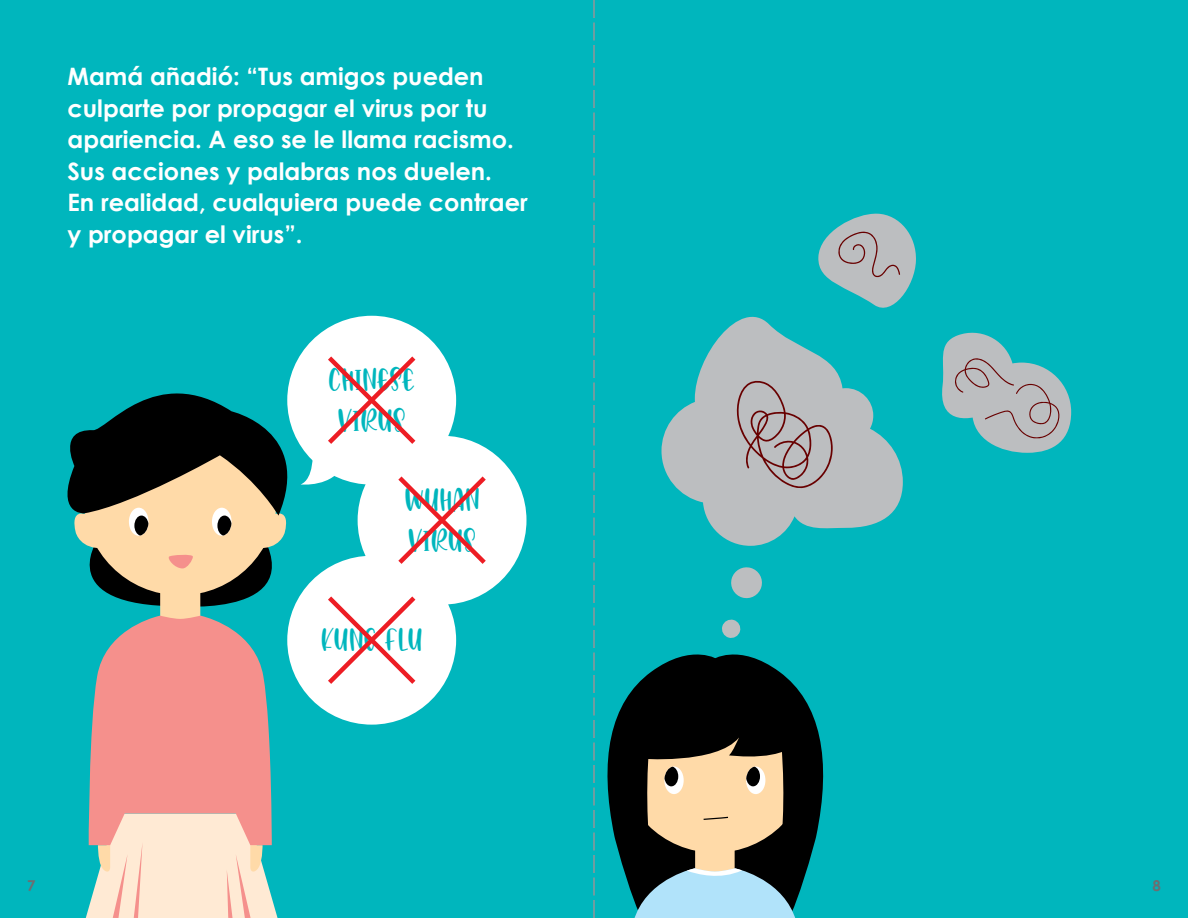
<style>
.page{position:relative;width:1188px;height:918px;background:#00b6bd}
.page>*{position:absolute;margin:0;border:0;box-sizing:border-box;transform-origin:0 0}
.t1{font:33px/40.5px "Avocado Creamy";color:#00b6bd}
.t2{font:700 24px/31.5px "Century Gothic";color:#fff}
.t3{font:700 15px "Century Gothic";color:#6d6e71}
</style>
<div class="page">
<svg style="left:92px;top:578px;width:222px;height:35px"></svg>
<div style="left:84px;top:402px;width:193px;height:193px;background:#ffdaa8;border-radius:50%"></div>
<svg style="left:86px;top:590px;width:192px;height:328px"></svg>
<div style="left:287px;top:316px;width:169px;height:169px;background:#fff;border-radius:50%"></div>
<div style="left:358px;top:436px;width:168px;height:169px;background:#fff;border-radius:50%"></div>
<div style="left:287px;top:556px;width:169px;height:169px;background:#fff;border-radius:50%"></div>
<svg style="left:328px;top:596px;width:88px;height:88px"></svg>
<svg style="left:67px;top:352px;width:424px;height:226px"></svg>
<svg style="left:942px;top:332px;width:129px;height:121px"></svg>
<svg style="left:593px;top:0;width:323px;height:918px"></svg>
<p class="t2" style="left:68px;top:60px;width:462px">Mamá añadió: “Tus amigos pueden culparte por propagar el virus por tu apariencia. A eso se le llama racismo.<br>Sus acciones y palabras nos duelen.<br>En realidad, cualquiera puede contraer y propagar el virus”.</p>
<h1 class="t1" style="left:328px;top:358px;width:89px">CHINESE<br>VIRUS</h1>
<h1 class="t1" style="left:405px;top:478px;width:77px">WUHAN<br>VIRUS</h1>
<h1 class="t1" style="left:321px;top:618px;width:103px">KUNG FLU</h1>
<p class="t3" style="left:27px;top:876px;width:10px">7</p>
<p class="t3" style="left:1153px;top:876px;width:10px">8</p>
</div>
